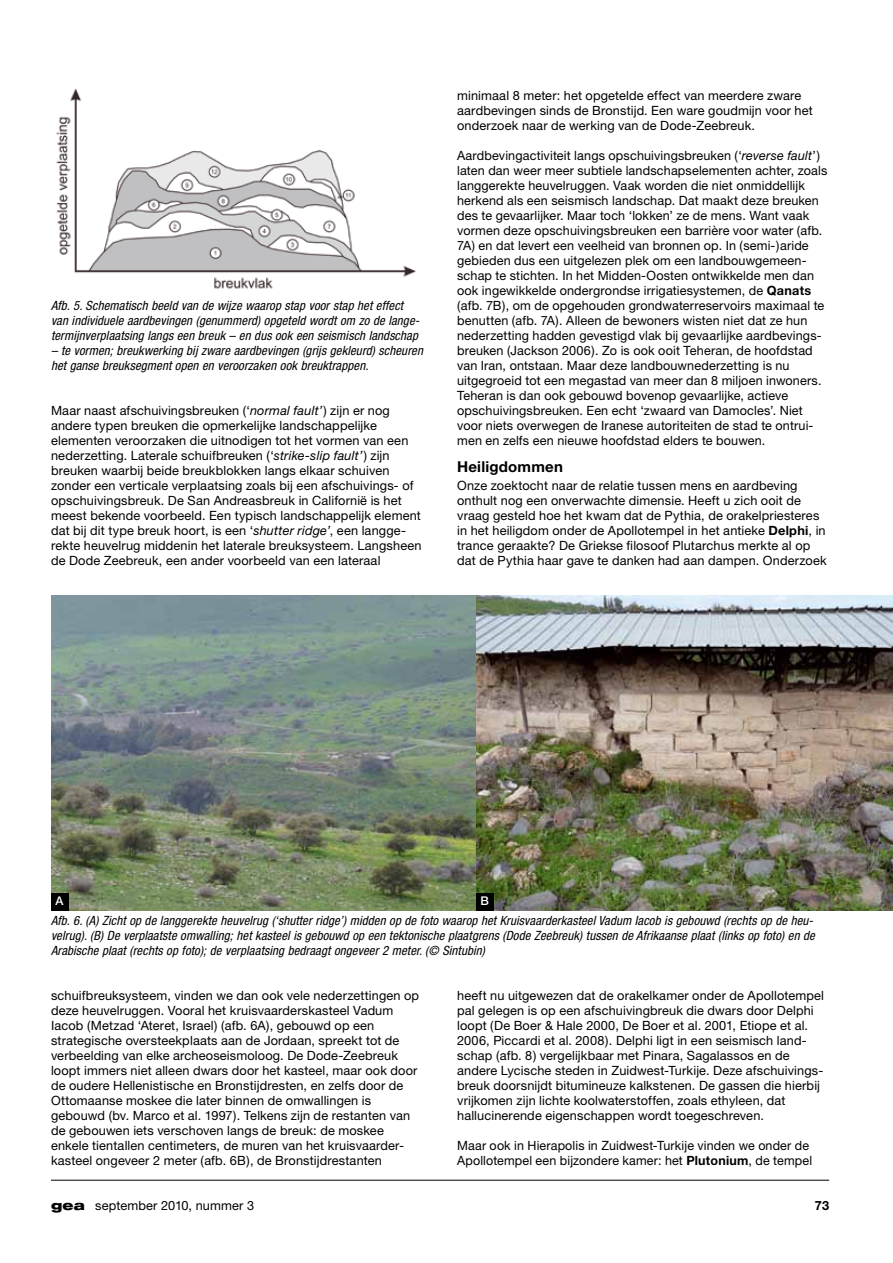
<style>
.page{position:relative;width:893px;height:1263px;background:#fff}
.page>*{position:absolute;margin:0;border:0;box-sizing:border-box;transform-origin:0 0}
.t1{font:700 15px "Helvetica Neue LT Pro";letter-spacing:.015em;color:#000}
.t2{font:12.75px/15px "Helvetica Neue";letter-spacing:.01em;color:#000}
.t3{font:italic condensed 12.75px/15px "Helvetica Neue";letter-spacing:.01em;color:#000}
.t4{font:12.75px "Helvetica Neue LT Pro";letter-spacing:.01em;color:#000}
.t5{font:700 12.75px "Helvetica Neue LT Pro";color:#000}
.t6{font:500 12px "Helvetica Neue LT Pro";color:#fff}
.s1{font-family:"Helvetica Neue LT Pro";font-style:italic}
.s2{font-style:italic}
.s3{font-family:"Helvetica Neue LT Pro";font-weight:700}
.s4{font-family:"Helvetica Neue";font-weight:900;font-stretch:expanded}
</style>
<div class="page">
<hr style="left:51px;top:1180px;width:778px;height:1px;background:#000">
<img style="left:56px;top:88px;width:360px;height:201px">
<img style="left:51px;top:595px;width:425px;height:315px">
<img style="left:476px;top:595px;width:417px;height:315px">
<div style="left:51px;top:893px;width:17px;height:17px;background:#000"></div>
<div style="left:476px;top:893px;width:17px;height:17px;background:#000"></div>
<p class="t3" style="left:51px;top:298px;width:370px">Afb. 5. Schematisch beeld van de wijze waarop stap voor stap het effect van individuele aardbevingen (genummerd) opgeteld wordt om zo de lange&shy;termijnverplaatsing langs een breuk – en dus ook een seismisch landschap</p>
<p class="t3" style="left:51px;top:343px;width:373px">– te vormen; breukwerking bij zware aardbevingen (grijs gekleurd) scheuren het ganse breuksegment open en veroorzaken ook breuktrappen.</p>
<p class="t2" style="left:51px;top:403px;width:372px">Maar naast afschuivingsbreuken (‘<span class="s1">normal fault’</span>) zijn er nog andere typen breuken die opmerkelijke landschappelijke elementen veroorzaken die uitnodigen tot het vormen van een nederzetting. Laterale schuifbreuken (‘<span class="s1">strike-slip fault’</span>) zijn breuken waarbij beide breukblokken langs elkaar schuiven zonder een verticale verplaatsing zoals bij een afschuivings- of opschuivingsbreuk. De San Andreasbreuk in Californië is het meest bekende voorbeeld. Een typisch landschappelijk element dat bij dit type breuk hoort, is een ‘<span class="s1">shutter ridge’</span>, een langge&shy;rekte heuvelrug middenin het laterale breuksysteem. Langsheen de Dode Zeebreuk, een ander voorbeeld van een lateraal</p>
<p class="t2" style="left:457px;top:88px;width:357px">minimaal 8 meter: het opgetelde effect van meerdere zware aardbevingen sinds de Bronstijd. Een ware goudmijn voor het onderzoek naar de werking van de Dode-Zeebreuk.</p>
<p class="t2" style="left:457px;top:148px;width:372px">Aardbevingactiviteit langs opschuivingsbreuken (‘<span class="s2">reverse fault</span>’) laten dan weer meer subtiele landschapselementen achter, zoals langgerekte heuvelruggen. Vaak worden die niet onmiddellijk herkend als een seismisch landschap. Dat maakt deze breuken des te gevaarlijker. Maar toch ‘lokken’ ze de mens. Want vaak vormen deze opschuivingsbreuken een barrière voor water (afb.<br>7A) en dat levert een veelheid van bronnen op. In (semi-)aride gebieden dus een uitgelezen plek om een landbouwgemeen&shy;schap te stichten. In het Midden-Oosten ontwikkelde men dan ook ingewikkelde ondergrondse irrigatiesystemen, de <span class="s3">Qanats </span>(afb. 7B), om de opgehouden grondwaterreservoirs maximaal te benutten (afb. 7A). Alleen de bewoners wisten niet dat ze hun nederzetting hadden gevestigd vlak bij gevaarlijke aardbevings&shy;breuken (Jackson 2006). Zo is ook ooit Teheran, de hoofdstad van Iran, ontstaan. Maar deze landbouwnederzetting is nu uitgegroeid tot een megastad van meer dan 8 miljoen inwoners.<br>Teheran is dan ook gebouwd bovenop gevaarlijke, actieve opschuivingsbreuken. Een echt ‘zwaard van Damocles’. Niet voor niets overwegen de Iranese autoriteiten de stad te ontrui&shy;men en zelfs een nieuwe hoofdstad elders te bouwen.</p>
<p class="t1" style="left:457px;top:457px;width:107px">Heiligdommen</p>
<p class="t2" style="left:457px;top:478px;width:371px">Onze zoektocht naar de relatie tussen mens en aardbeving onthult nog een onverwachte dimensie. Heeft u zich ooit de vraag gesteld hoe het kwam dat de Pythia, de orakelpriesteres in het heiligdom onder de Apollotempel in het antieke <span class="s3">Delphi</span>, in trance geraakte? De Griekse filosoof Plutarchus merkte al op dat de Pythia haar gave te danken had aan dampen. Onderzoek</p>
<p class="t6" style="left:56px;top:894px;width:10px">A</p>
<p class="t6" style="left:480px;top:894px;width:10px">B</p>
<p class="t3" style="left:51px;top:913px;width:765px">Afb. 6. (A) Zicht op de langgerekte heuvelrug (‘shutter ridge’) midden op de foto waarop het Kruisvaarderkasteel Vadum Iacob is gebouwd (rechts op de heu&shy;velrug). (B) De verplaatste omwalling; het kasteel is gebouwd op een tektonische plaatgrens (Dode Zeebreuk) tussen de Afrikaanse plaat (links op foto) en de<br>Arabische plaat (rechts op foto); de verplaatsing bedraagt ongeveer 2 meter. (© Sintubin)</p>
<p class="t2" style="left:51px;top:988px;width:370px">schuifbreuksysteem, vinden we dan ook vele nederzettingen op deze heuvelruggen. Vooral het kruisvaarderskasteel Vadum Iacob (Metzad ‘Ateret, Israel) (afb. 6A), gebouwd op een strategische oversteekplaats aan de Jordaan, spreekt tot de verbeelding van elke archeoseismoloog. De Dode-Zeebreuk loopt immers niet alleen dwars door het kasteel, maar ook door de oudere Hellenistische en Bronstijdresten, en zelfs door de Ottomaanse moskee die later binnen de omwallingen is gebouwd (bv. Marco et al. 1997). Telkens zijn de restanten van de gebouwen iets verschoven langs de breuk: de moskee enkele tientallen centimeters, de muren van het kruisvaarder&shy;kasteel ongeveer 2 meter (afb. 6B), de Bronstijdrestanten</p>
<p class="t2" style="left:457px;top:988px;width:368px">heeft nu uitgewezen dat de orakelkamer onder de Apollotempel pal gelegen is op een afschuivingbreuk die dwars door Delphi loopt (De Boer &amp; Hale 2000, De Boer et al. 2001, Etiope et al.<br>2006, Piccardi et al. 2008). Delphi ligt in een seismisch land&shy;schap (afb. 8) vergelijkbaar met Pinara, Sagalassos en de andere Lycische steden in Zuidwest-Turkije. Deze afschuivings&shy;breuk doorsnijdt bitumineuze kalkstenen. De gassen die hierbij vrijkomen zijn lichte koolwaterstoffen, zoals ethyleen, dat hallucinerende eigenschappen wordt toegeschreven.</p>
<p class="t2" style="left:457px;top:1138px;width:356px">Maar ook in Hierapolis in Zuidwest-Turkije vinden we onder de<br>Apollotempel een bijzondere kamer: het <span class="s3">Plutonium</span>, de tempel</p>
<p class="t4" style="left:51px;top:1198px;width:205px"><span class="s4">gea</span> september 2010, nummer 3</p>
<p class="t5" style="left:815px;top:1198px;width:16px">73</p>
</div>
